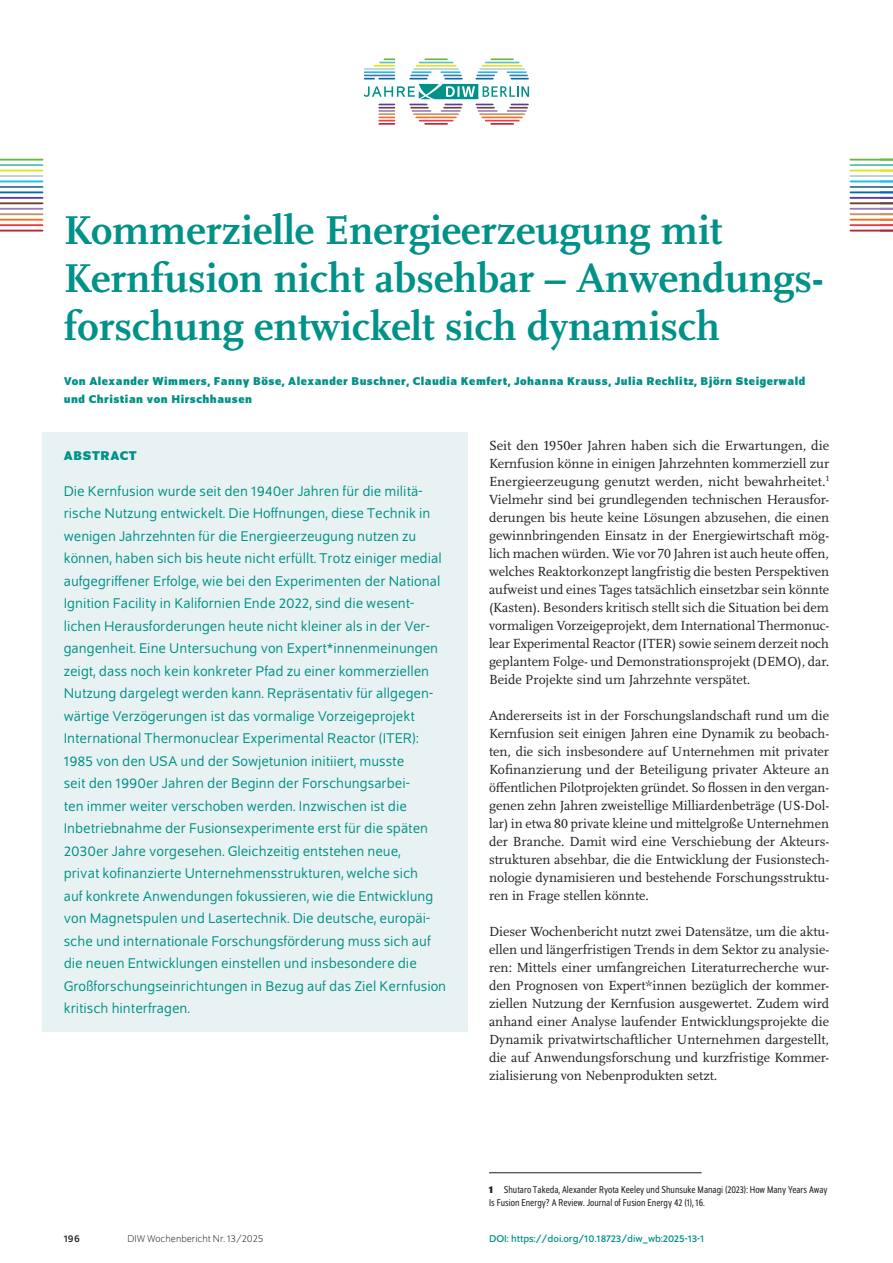
<style>
.page{position:relative;width:893px;height:1263px;background:#fff}
.page>*{position:absolute;margin:0;border:0;box-sizing:border-box;transform-origin:0 0}
.t1{font:700 42px/48px "Scala Pro";color:#009188}
.t2{font:15px/22.5px "Schumpeter Blond";color:#009188}
.t3{font:13.8px/18px "Scala Pro";color:#231f20;text-align:justify}
.t4{font:700 13.5px "Schumpeter";letter-spacing:.05em;color:#009188}
.t5{font:700 12px/18px "Schumpeter";letter-spacing:.04em;color:#009188}
.t6{font:semi-condensed 10.5px/13.5px "Schumpeter Blond";color:#231f20}
.t7{font:10.5px "Schumpeter";color:#009188}
.t8{font:300 10.5px "Schumpeter";color:#231f20}
.t9{font:10.5px "Schumpeter";color:#231f20}
.s1{font-family:"Schumpeter";font-weight:700}
</style>
<div class="page">
<hr style="left:0;top:159px;width:43px;height:2px;background:#6cb640">
<hr style="left:0;top:164px;width:43px;height:2px;background:#5cc3b6">
<hr style="left:0;top:170px;width:43px;height:1px;background:#e2e318">
<hr style="left:0;top:175px;width:43px;height:2px;background:#bcced8">
<hr style="left:0;top:181px;width:43px;height:1px;background:#15c0f2">
<hr style="left:0;top:186px;width:43px;height:2px;background:#477895">
<hr style="left:0;top:191px;width:43px;height:2px;background:#006dad">
<hr style="left:0;top:197px;width:43px;height:2px;background:#573e99">
<hr style="left:0;top:202px;width:43px;height:2px;background:#6a4430">
<hr style="left:0;top:208px;width:43px;height:2px;background:#9d7db8">
<hr style="left:0;top:213px;width:43px;height:2px;background:#c59565">
<hr style="left:0;top:219px;width:43px;height:2px;background:#f36e21">
<hr style="left:0;top:224px;width:43px;height:2px;background:#ee3d49">
<hr style="left:0;top:230px;width:43px;height:2px;background:#b72837">
<hr style="left:850px;top:159px;width:30px;height:2px;background:#6cb640">
<hr style="left:850px;top:164px;width:30px;height:2px;background:#5cc3b6">
<hr style="left:850px;top:170px;width:30px;height:1px;background:#e2e318">
<hr style="left:850px;top:175px;width:30px;height:2px;background:#bcced8">
<hr style="left:850px;top:181px;width:30px;height:1px;background:#15c0f2">
<hr style="left:850px;top:186px;width:30px;height:2px;background:#477895">
<hr style="left:850px;top:191px;width:30px;height:2px;background:#006dad">
<hr style="left:850px;top:197px;width:30px;height:2px;background:#573e99">
<hr style="left:850px;top:202px;width:30px;height:2px;background:#6a4430">
<hr style="left:850px;top:208px;width:30px;height:2px;background:#9d7db8">
<hr style="left:850px;top:213px;width:30px;height:2px;background:#c59565">
<hr style="left:850px;top:219px;width:30px;height:2px;background:#f36e21">
<hr style="left:850px;top:224px;width:30px;height:2px;background:#ee3d49">
<hr style="left:850px;top:230px;width:30px;height:2px;background:#b72837">
<svg style="left:880px;top:159px;width:13px;height:73px"></svg>
<hr style="left:424px;top:58px;width:24px;height:2px;background:#6cb640">
<hr style="left:491px;top:58px;width:23px;height:2px;background:#6cb640">
<svg style="left:379px;top:58px;width:16px;height:5px"></svg>
<hr style="left:419px;top:62px;width:34px;height:1px;background:#5cc3b6">
<hr style="left:485px;top:62px;width:34px;height:1px;background:#5cc3b6">
<hr style="left:374px;top:65px;width:21px;height:2px;background:#e2e318">
<hr style="left:415px;top:65px;width:41px;height:2px;background:#e2e318">
<hr style="left:482px;top:65px;width:41px;height:2px;background:#e2e318">
<hr style="left:364px;top:68px;width:31px;height:2px;background:#bcced8">
<hr style="left:413px;top:68px;width:46px;height:2px;background:#bcced8">
<hr style="left:479px;top:68px;width:46px;height:2px;background:#bcced8">
<svg style="left:364px;top:71px;width:165px;height:54px"></svg>
<div style="left:43px;top:432px;width:425px;height:599px;background:#e9f2f2"></div>
<hr style="left:489px;top:1172px;width:213px;height:1px;background:#231f20">
<h1 class="t1" style="left:64px;top:203px;width:761px">Kommerzielle Energieerzeugung mit<br>Kernfusion nicht absehbar – Anwendungs&shy;forschung entwickelt sich dynamisch</h1>
<p class="t5" style="left:64px;top:372px;width:743px">Von Alexander Wimmers, Fanny Böse, Alexander Buschner, Claudia Kemfert, Johanna Krauss, Julia Rechlitz, Björn Steigerwald und Christian von Hirschhausen</p>
<p class="t4" style="left:64px;top:448px;width:75px">ABSTRACT</p>
<p class="t2" style="left:64px;top:480px;width:384px">Die Kernfusion wurde seit den 1940er Jahren für die militä&shy;rische Nutzung entwickelt. Die Hoffnungen, diese Technik in wenigen Jahrzehnten für die Energieerzeugung nutzen zu können, haben sich bis heute nicht erfüllt. Trotz einiger medial aufgegriffener Erfolge, wie bei den Experimenten der National Ignition Facility in Kalifornien Ende 2022, sind die wesent&shy;lichen Herausforderungen heute nicht kleiner als in der Ver&shy;gangenheit. Eine Untersuchung von Expert*innenmeinungen zeigt, dass noch kein konkreter Pfad zu einer kommerziellen Nutzung dargelegt werden kann. Repräsentativ für allgegen&shy;wärtige Verzögerungen ist das vormalige Vorzeigeprojekt International Thermonuclear Experimental Reactor (ITER):<br>1985 von den USA und der Sowjetunion initiiert, musste<br>seit den 1990er Jahren der Beginn der Forschungsarbei-<br>ten immer weiter verschoben werden. Inzwischen ist die Inbetriebnahme der Fusionsexperimente erst für die späten 2030er Jahre vorgesehen. Gleichzeitig entstehen neue,<br>privat kofinanzierte Unternehmensstrukturen, welche sich<br>auf konkrete Anwendungen fokussieren, wie die Entwicklung von Magnetspulen und Lasertechnik. Die deutsche, europäi&shy;sche und internationale Forschungsförderung muss sich auf die neuen Entwicklungen einstellen und insbesondere die Großforschungseinrichtungen in Bezug auf das Ziel Kernfusion kritisch hinterfragen.</p>
<p class="t3" style="left:489px;top:436px;width:342px">Seit den 1950er Jahren haben sich die Erwartungen, die Kernfusion könne in einigen Jahrzehnten kommerziell zur Energieerzeugung genutzt werden, nicht bewahrheitet.<sup>1<br></sup>Vielmehr sind bei grundlegenden technischen Herausfor&shy;derungen bis heute keine Lösungen abzusehen, die einen gewinnbringenden Einsatz in der Energiewirtschaft mög&shy;lich machen würden. Wie vor 70 Jahren ist auch heute offen, welches Reaktorkonzept langfristig die besten Perspektiven aufweist und eines Tages tatsächlich einsetzbar sein könnte (Kasten). Besonders kritisch stellt sich die Situation bei dem vormaligen Vorzeigeprojekt, dem International Thermonuc&shy;lear Experimental Reactor (ITER) sowie seinem derzeit noch geplantem Folge- und Demonstrationsprojekt (DEMO), dar.<br>Beide Projekte sind um Jahrzehnte verspätet.</p>
<p class="t3" style="left:489px;top:706px;width:342px">Andererseits ist in der Forschungslandschaft rund um die Kernfusion seit einigen Jahren eine Dynamik zu beobach&shy;ten, die sich insbesondere auf Unternehmen mit privater Kofinanzierung und der Beteiligung privater Akteure an öffentlichen Pilotprojekten gründet. So flossen in den vergan&shy;genen zehn Jahren zweistellige Milliardenbeträge (US-Dol&shy;lar) in etwa 80 private kleine und mittelgroße Unternehmen der Branche. Damit wird eine Verschiebung der Akteurs&shy;strukturen absehbar, die die Entwicklung der Fusionstech&shy;nologie dynamisieren und bestehende Forschungsstruktu&shy;ren in Frage stellen könnte.</p>
<p class="t3" style="left:489px;top:922px;width:342px">Dieser Wochenbericht nutzt zwei Datensätze, um die aktu&shy;ellen und längerfristigen Trends in dem Sektor zu analysie&shy;ren: Mittels einer umfangreichen Literaturrecherche wur&shy;den Prognosen von Expert*innen bezüglich der kommer&shy;ziellen Nutzung der Kernfusion ausgewertet. Zudem wird anhand einer Analyse laufender Entwicklungsprojekte die Dynamik privatwirtschaftlicher Unternehmen dargestellt, die auf Anwendungsforschung und kurzfristige Kommer&shy;zialisierung von Nebenprodukten setzt.</p>
<p class="t6" style="left:489px;top:1183px;width:340px"><span class="s1">1</span> Shutaro Takeda, Alexander Ryota Keeley und Shunsuke Managi (2023): How Many Years Away<br>Is Fusion Energy? A Review. Journal of Fusion Energy 42 (1), 16.</p>
<p class="t9" style="left:64px;top:1233px;width:18px">196</p>
<p class="t8" style="left:128px;top:1234px;width:138px">DIW Wochenbericht Nr. 13/2025</p>
<p class="t7" style="left:489px;top:1233px;width:217px">DOI: https://doi.org/10.18723/diw_wb:2025-13-1</p>
</div>
